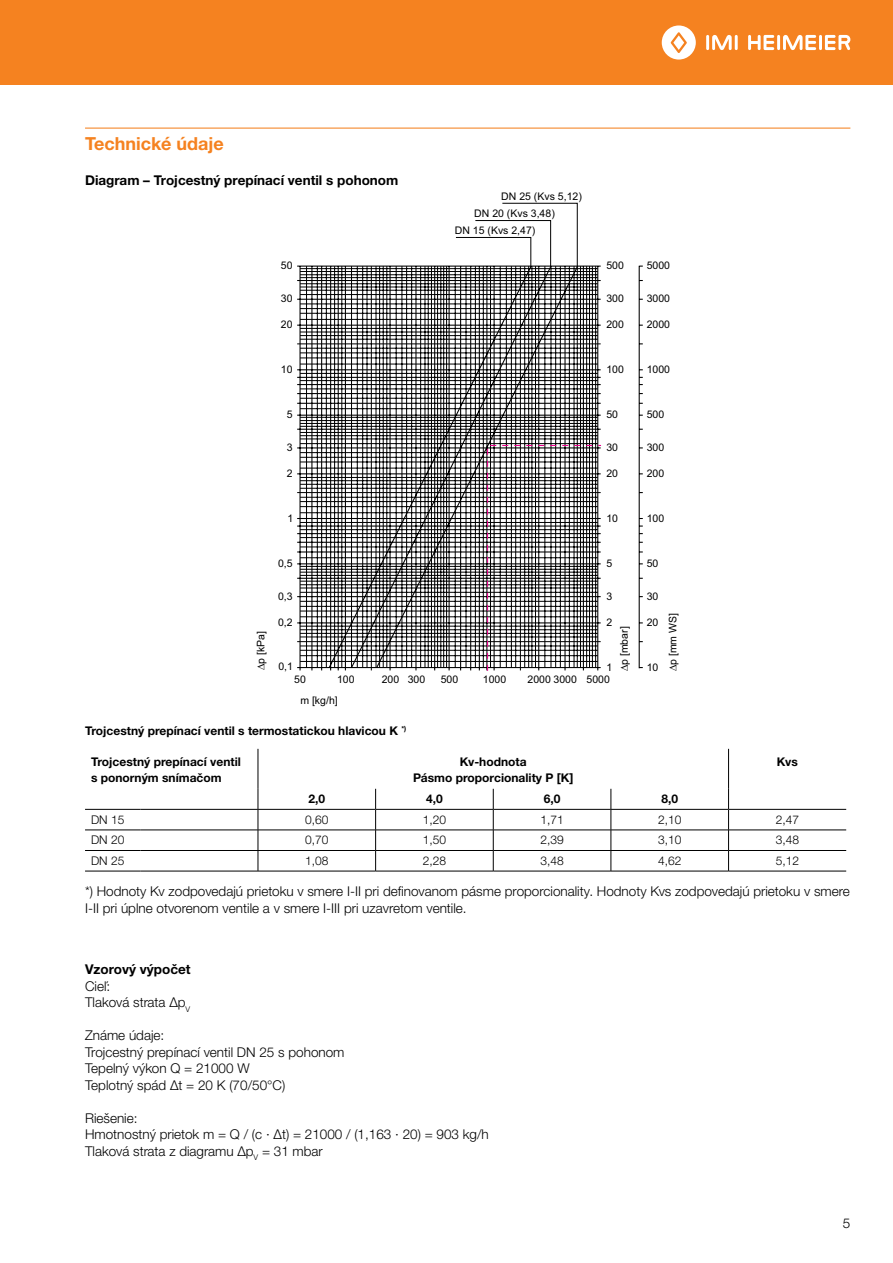
<style>
.page{position:relative;width:893px;height:1263px;background:#fff}
.page>*{position:absolute;margin:0;border:0;box-sizing:border-box;transform-origin:0 0}
.t1{font:700 18px "Helvetica Neue LTW1 G";color:#f58220}
.t2{font:300 13.5px/16.5px "Helvetica Neue LTW1 G";color:#000}
.t3{font:700 13.5px "Helvetica Neue LTW1 G";color:#000}
.t4{font:700 12px/16.5px "Helvetica Neue LTW1 G";color:#000}
.t5{font:300 12px "Helvetica Neue LTW1 G";color:#000}
.t6{font:10.5px "Arial";color:#000}
</style>
<div class="page">
<div style="left:0;top:0;width:893px;height:85px;background:#f58220"></div>
<hr style="left:706px;top:35px;width:3px;height:15px;background:#fff">
<hr style="left:735px;top:35px;width:3px;height:15px;background:#fff">
<svg style="left:712px;top:35px;width:20px;height:15px"></svg>
<svg style="left:662px;top:25px;width:34px;height:35px"></svg>
<hr style="left:777px;top:35px;width:3px;height:15px;background:#fff">
<svg style="left:748px;top:35px;width:26px;height:15px"></svg>
<hr style="left:819px;top:35px;width:3px;height:15px;background:#fff">
<svg style="left:783px;top:35px;width:33px;height:15px"></svg>
<svg style="left:825px;top:35px;width:25px;height:15px"></svg>
<hr style="left:85px;top:128px;width:765px;height:1px;background:#f58220">
<hr style="left:258px;top:749px;width:1px;height:40px;background:#000">
<hr style="left:728px;top:749px;width:1px;height:40px;background:#000">
<hr style="left:85px;top:830px;width:55px;height:1px;background:#000">
<hr style="left:140px;top:830px;width:118px;height:1px;background:#000">
<hr style="left:258px;top:830px;width:118px;height:1px;background:#000">
<hr style="left:376px;top:830px;width:117px;height:1px;background:#000">
<hr style="left:493px;top:830px;width:118px;height:1px;background:#000">
<hr style="left:611px;top:830px;width:118px;height:1px;background:#000">
<hr style="left:729px;top:830px;width:117px;height:1px;background:#000">
<hr style="left:85px;top:850px;width:55px;height:1px;background:#000">
<hr style="left:140px;top:850px;width:118px;height:1px;background:#000">
<hr style="left:258px;top:850px;width:118px;height:1px;background:#000">
<svg style="left:258px;top:789px;width:1px;height:82px"></svg>
<hr style="left:376px;top:850px;width:117px;height:1px;background:#000">
<svg style="left:375px;top:789px;width:1px;height:82px"></svg>
<hr style="left:493px;top:850px;width:118px;height:1px;background:#000">
<svg style="left:493px;top:789px;width:1px;height:82px"></svg>
<hr style="left:611px;top:850px;width:118px;height:1px;background:#000">
<svg style="left:611px;top:789px;width:1px;height:82px"></svg>
<hr style="left:729px;top:850px;width:117px;height:1px;background:#000">
<svg style="left:728px;top:789px;width:1px;height:82px"></svg>
<hr style="left:85px;top:871px;width:55px;height:1px;background:#000">
<hr style="left:140px;top:871px;width:118px;height:1px;background:#000">
<hr style="left:258px;top:871px;width:118px;height:1px;background:#000">
<hr style="left:376px;top:871px;width:117px;height:1px;background:#000">
<hr style="left:493px;top:871px;width:118px;height:1px;background:#000">
<hr style="left:611px;top:871px;width:118px;height:1px;background:#000">
<hr style="left:729px;top:871px;width:117px;height:1px;background:#000">
<hr style="left:85px;top:809px;width:55px;height:1px;background:#000">
<hr style="left:140px;top:809px;width:118px;height:1px;background:#000">
<hr style="left:258px;top:809px;width:118px;height:1px;background:#000">
<hr style="left:376px;top:809px;width:117px;height:1px;background:#000">
<hr style="left:493px;top:809px;width:118px;height:1px;background:#000">
<hr style="left:611px;top:809px;width:118px;height:1px;background:#000">
<hr style="left:729px;top:809px;width:117px;height:1px;background:#000">
<svg style="left:455px;top:203px;width:123px;height:62px"></svg>
<svg style="left:297px;top:265px;width:346px;height:406px"></svg>
<svg style="left:486px;top:444px;width:116px;height:227px"></svg>
<h1 class="t1" style="left:85px;top:132px;width:140px">Technické údaje</h1>
<p class="t3" style="left:85px;top:172px;width:315px">Diagram – Trojcestný prepínací ventil s pohonom</p>
<p class="t6" style="left:501px;top:189px;width:82px">DN 25 (Kvs 5,12)</p>
<p class="t6" style="left:474px;top:206px;width:82px">DN 20 (Kvs 3,48)</p>
<p class="t6" style="left:455px;top:223px;width:82px">DN 15 (Kvs 2,47)</p>
<p class="t6" style="left:281px;top:258px;width:13px">50</p>
<p class="t6" style="left:606px;top:258px;width:19px">500</p>
<p class="t6" style="left:647px;top:258px;width:25px">5000</p>
<p class="t6" style="left:281px;top:291px;width:13px">30</p>
<p class="t6" style="left:606px;top:291px;width:19px">300</p>
<p class="t6" style="left:647px;top:291px;width:25px">3000</p>
<p class="t6" style="left:281px;top:317px;width:13px">20</p>
<p class="t6" style="left:606px;top:317px;width:19px">200</p>
<p class="t6" style="left:647px;top:317px;width:25px">2000</p>
<p class="t6" style="left:281px;top:362px;width:13px">10</p>
<p class="t6" style="left:606px;top:362px;width:19px">100</p>
<p class="t6" style="left:647px;top:362px;width:25px">1000</p>
<p class="t6" style="left:287px;top:407px;width:7px">5</p>
<p class="t6" style="left:606px;top:407px;width:13px">50</p>
<p class="t6" style="left:647px;top:407px;width:19px">500</p>
<p class="t6" style="left:287px;top:440px;width:7px">3</p>
<p class="t6" style="left:606px;top:440px;width:13px">30</p>
<p class="t6" style="left:647px;top:440px;width:19px">300</p>
<p class="t6" style="left:287px;top:466px;width:7px">2</p>
<p class="t6" style="left:606px;top:466px;width:13px">20</p>
<p class="t6" style="left:647px;top:466px;width:19px">200</p>
<p class="t6" style="left:287px;top:511px;width:7px">1</p>
<p class="t6" style="left:606px;top:511px;width:13px">10</p>
<p class="t6" style="left:647px;top:511px;width:19px">100</p>
<p class="t6" style="left:278px;top:556px;width:16px">0,5</p>
<p class="t6" style="left:606px;top:556px;width:7px">5</p>
<p class="t6" style="left:647px;top:556px;width:13px">50</p>
<p class="t6" style="left:278px;top:589px;width:16px">0,3</p>
<p class="t6" style="left:606px;top:589px;width:7px">3</p>
<p class="t6" style="left:647px;top:589px;width:13px">30</p>
<p class="t6" style="left:606px;top:615px;width:7px">2</p>
<p class="t6" style="left:278px;top:615px;width:16px">0,2</p>
<p class="t6" style="left:253px;top:670px;width:41px;rotate:-90deg">∆p [kPa]</p>
<p class="t6" style="left:617px;top:671px;width:46px;rotate:-90deg">∆p [mbar]</p>
<p class="t6" style="left:278px;top:659px;width:16px">0,1</p>
<p class="t6" style="left:606px;top:660px;width:7px">1</p>
<p class="t6" style="left:647px;top:615px;width:13px">20</p>
<p class="t6" style="left:647px;top:660px;width:13px">10</p>
<p class="t6" style="left:666px;top:671px;width:60px;rotate:-90deg">∆p [mm WS]</p>
<p class="t6" style="left:294px;top:672px;width:13px">50</p>
<p class="t6" style="left:337px;top:672px;width:19px">100</p>
<p class="t6" style="left:382px;top:672px;width:45px">200 300</p>
<p class="t6" style="left:441px;top:672px;width:19px">500</p>
<p class="t6" style="left:483px;top:672px;width:25px">1000</p>
<p class="t6" style="left:528px;top:672px;width:84px">2000 3000 5000</p>
<p class="t6" style="left:300px;top:693px;width:39px">m [kg/h]</p>
<p class="t4" style="left:85px;top:722px;width:323px">Trojcestný prepínací ventil s termostatickou hlavicou K <sup>*)</sup></p>
<p class="t4" style="left:91px;top:753px;width:151px">Trojcestný prepínací ventil s ponorným snímačom</p>
<p class="t4" style="left:413px;top:753px;width:162px;text-align:center">Kv-hodnota<br>Pásmo proporcionality P [K]</p>
<p class="t4" style="left:777px;top:753px;width:22px">Kvs</p>
<p class="t4" style="left:308px;top:791px;width:18px">2,0</p>
<p class="t4" style="left:426px;top:791px;width:18px">4,0</p>
<p class="t4" style="left:544px;top:791px;width:18px">6,0</p>
<p class="t4" style="left:661px;top:791px;width:18px">8,0</p>
<p class="t5" style="left:91px;top:812px;width:35px">DN 15</p>
<p class="t5" style="left:305px;top:812px;width:25px">0,60</p>
<p class="t5" style="left:423px;top:812px;width:25px">1,20</p>
<p class="t5" style="left:540px;top:812px;width:25px">1,71</p>
<p class="t5" style="left:658px;top:812px;width:25px">2,10</p>
<p class="t5" style="left:776px;top:812px;width:25px">2,47</p>
<p class="t5" style="left:91px;top:833px;width:35px">DN 20</p>
<p class="t5" style="left:305px;top:833px;width:25px">0,70</p>
<p class="t5" style="left:423px;top:833px;width:25px">1,50</p>
<p class="t5" style="left:540px;top:833px;width:25px">2,39</p>
<p class="t5" style="left:658px;top:833px;width:25px">3,10</p>
<p class="t5" style="left:776px;top:833px;width:25px">3,48</p>
<p class="t5" style="left:91px;top:853px;width:35px">DN 25</p>
<p class="t5" style="left:305px;top:853px;width:25px">1,08</p>
<p class="t5" style="left:423px;top:853px;width:25px">2,28</p>
<p class="t5" style="left:540px;top:853px;width:25px">3,48</p>
<p class="t5" style="left:658px;top:853px;width:25px">4,62</p>
<p class="t5" style="left:776px;top:853px;width:25px">5,12</p>
<p class="t2" style="left:85px;top:883px;width:766px">*) Hodnoty Kv zodpovedajú prietoku v smere I-II pri definovanom pásme proporcionality. Hodnoty Kvs zodpovedajú prietoku v smere<br>I-II pri úplne otvorenom ventile a v smere I-III pri uzavretom ventile.</p>
<p class="t3" style="left:85px;top:961px;width:107px">Vzorový výpočet</p>
<p class="t2" style="left:85px;top:978px;width:107px">Cieľ:<br>Tlaková strata Δp<sub>V</sub></p>
<p class="t2" style="left:85px;top:1027px;width:261px">Známe údaje:<br>Trojcestný prepínací ventil DN 25 s pohonom<br>Tepelný výkon Q = 21000 W<br>Teplotný spád Δt = 20 K (70/50°C)</p>
<p class="t2" style="left:85px;top:1110px;width:405px">Riešenie:<br>Hmotnostný prietok m = Q / (c · Δt) = 21000 / (1,163 · 20) = 903 kg/h<br>Tlaková strata z diagramu Δp<sub>V</sub> = 31 mbar</p>
<p class="t2" style="left:843px;top:1215px;width:9px">5</p>
</div>
